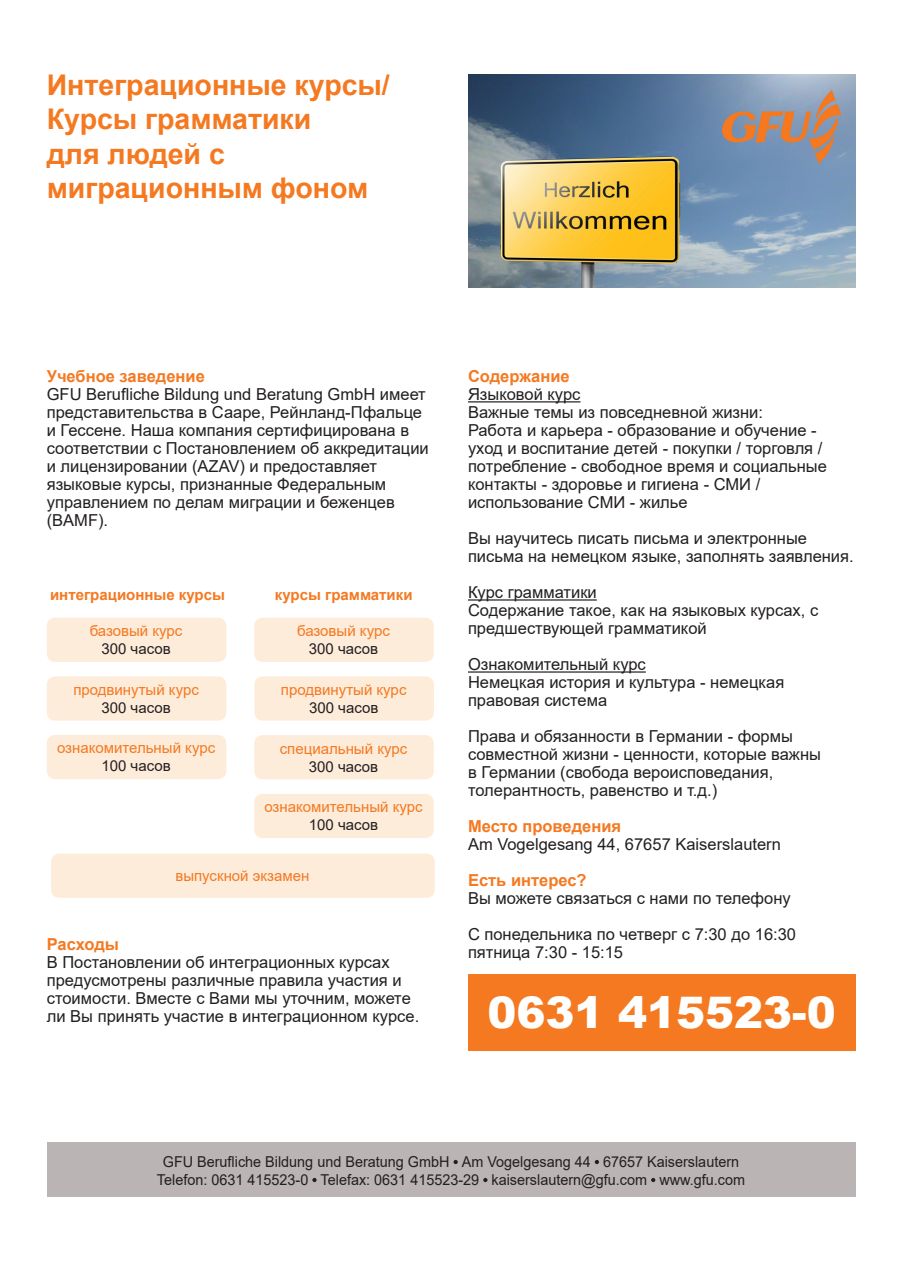
<style>
.page{position:relative;width:902px;height:1272px;background:#fff}
.page>*{position:absolute;margin:0;border:0;box-sizing:border-box;transform-origin:0 0}
.t1{font:900 43.5px "Arial";color:#fff}
.t2{font:700 28.5px "Arial";color:#f47921}
.t3{font:16.5px/18px "Arial";color:#231f20}
.t4{font:700 16.5px "Arial";color:#f47921}
.t5{font:15px "Arial";color:#231f20;scale:.96 1}
.t6{font:15px "Arial";color:#f47921}
.t7{font:15px "Arial";color:#231f20}
.t8{font:700 15px "Arial";color:#f47921}
</style>
<div class="page">
<div style="left:47px;top:1142px;width:808px;height:54px;background:#bab5b4"></div>
<svg style="left:453px;top:1159px;width:4px;height:5px"></svg>
<svg style="left:594px;top:1160px;width:5px;height:4px"></svg>
<svg style="left:312px;top:1177px;width:4px;height:5px"></svg>
<svg style="left:483px;top:1177px;width:4px;height:5px"></svg>
<svg style="left:651px;top:1178px;width:4px;height:4px"></svg>
<img style="left:468px;top:74px;width:387px;height:213px">
<div style="left:47px;top:735px;width:179px;height:44px;background:#feecdb;border-radius:9px"></div>
<div style="left:254px;top:617px;width:179px;height:45px;background:#feecdb;border-radius:9px"></div>
<div style="left:47px;top:676px;width:179px;height:44px;background:#feecdb;border-radius:9px"></div>
<div style="left:47px;top:617px;width:179px;height:45px;background:#feecdb;border-radius:9px"></div>
<div style="left:254px;top:676px;width:180px;height:44px;background:#feecdb;border-radius:9px"></div>
<div style="left:254px;top:735px;width:179px;height:44px;background:#feecdb;border-radius:9px"></div>
<div style="left:254px;top:793px;width:179px;height:45px;background:#feecdb;border-radius:9px"></div>
<div style="left:51px;top:853px;width:384px;height:44px;background:#feecdb;border-radius:9px"></div>
<div style="left:468px;top:974px;width:387px;height:76px;background:#f47921"></div>
<hr style="left:468px;top:401px;width:112px;height:1px;background:#231f20">
<hr style="left:468px;top:599px;width:128px;height:1px;background:#231f20">
<hr style="left:468px;top:671px;width:177px;height:1px;background:#231f20">
<p class="t2" style="left:47px;top:65px;width:344px">Интеграционные курсы/</p>
<p class="t2" style="left:47px;top:99px;width:266px">Курсы грамматики</p>
<p class="t2" style="left:47px;top:134px;width:180px">для людей с</p>
<p class="t2" style="left:47px;top:168px;width:323px">миграционным фоном</p>
<p class="t4" style="left:47px;top:365px;width:159px">Учебное заведение</p>
<p class="t3" style="left:47px;top:385px;width:383px">GFU Berufliche Bildung und Beratung GmbH имеет представительства в Сааре, Рейнланд-Пфальце и Гессене. Наша компания сертифицирована в соответствии с Постановлением об аккредитации и лицензировании (AZAV) и предоставляет языковые курсы, признанные Федеральным управлением по делам миграции и беженцев (BAMF).</p>
<p class="t8" style="left:50px;top:584px;width:176px">интеграционные курсы</p>
<p class="t8" style="left:275px;top:584px;width:139px">курсы грамматики</p>
<p class="t6" style="left:90px;top:620px;width:94px">базовый курс</p>
<p class="t7" style="left:101px;top:638px;width:71px">300 часов</p>
<p class="t6" style="left:297px;top:620px;width:94px">базовый курс</p>
<p class="t7" style="left:309px;top:638px;width:71px">300 часов</p>
<p class="t6" style="left:73px;top:679px;width:127px">продвинутый курс</p>
<p class="t7" style="left:101px;top:697px;width:71px">300 часов</p>
<p class="t6" style="left:281px;top:679px;width:127px">продвинутый курс</p>
<p class="t7" style="left:309px;top:697px;width:71px">300 часов</p>
<p class="t6" style="left:280px;top:738px;width:129px">специальный курс</p>
<p class="t7" style="left:309px;top:756px;width:71px">300 часов</p>
<p class="t6" style="left:264px;top:796px;width:160px">ознакомительный курс</p>
<p class="t7" style="left:309px;top:814px;width:71px">100 часов</p>
<p class="t6" style="left:175px;top:865px;width:135px">выпускной экзамен</p>
<p class="t6" style="left:57px;top:737px;width:160px">ознакомительный курс</p>
<p class="t7" style="left:101px;top:755px;width:71px">100 часов</p>
<p class="t4" style="left:47px;top:932px;width:74px">Расходы</p>
<p class="t3" style="left:47px;top:953px;width:374px">В Постановлении об интеграционных курсах предусмотрены различные правила участия и стоимости. Вместе с Вами мы уточним, можете ли Вы принять участие в интеграционном курсе.</p>
<p class="t4" style="left:468px;top:365px;width:103px">Содержание</p>
<p class="t3" style="left:468px;top:385px;width:114px">Языковой курс</p>
<p class="t3" style="left:468px;top:403px;width:296px">Важные темы из повседневной жизни:</p>
<p class="t3" style="left:468px;top:421px;width:360px">Работа и карьера - образование и обучение - уход и воспитание детей - покупки / торговля / потребление - свободное время и социальные контакты - здоровье и гигиена - СМИ / использование СМИ - жилье</p>
<p class="t3" style="left:468px;top:529px;width:387px">Вы научитесь писать письма и электронные письма на немецком языке, заполнять заявления.</p>
<p class="t3" style="left:468px;top:583px;width:130px">Курс грамматики</p>
<p class="t3" style="left:468px;top:601px;width:352px">Содержание такое, как на языковых курсах, с предшествующей грамматикой</p>
<p class="t3" style="left:468px;top:655px;width:179px">Ознакомительный курс</p>
<p class="t3" style="left:468px;top:673px;width:318px">Немецкая история и культура - немецкая правовая система</p>
<p class="t3" style="left:468px;top:727px;width:354px">Права и обязанности в Германии - формы совместной жизни - ценности, которые важны в Германии (свобода вероисповедания, толерантность, равенство и т.д.)</p>
<p class="t4" style="left:468px;top:815px;width:155px">Место проведения</p>
<p class="t3" style="left:468px;top:835px;width:314px">Am Vogelgesang 44, 67657 Kaiserslautern</p>
<p class="t4" style="left:468px;top:869px;width:120px">Есть интерес?</p>
<p class="t3" style="left:468px;top:889px;width:324px">Вы можете связаться с нами по телефону</p>
<p class="t3" style="left:468px;top:925px;width:329px">С понедельника по четверг с 7:30 до 16:30</p>
<p class="t3" style="left:468px;top:943px;width:157px">пятница 7:30 - 15:15</p>
<p class="t1" style="left:487px;top:980px;width:350px">0631 415523-0</p>
<p class="t5" style="left:163px;top:1151px;width:602px">GFU Berufliche Bildung und Beratung GmbH Am Vogelgesang 44 67657 Kaiserslautern</p>
<p class="t5" style="left:157px;top:1169px;width:614px">Telefon: 0631 415523-0 Telefax: 0631 415523-29 kaiserslautern@gfu.com www.gfu.com</p>
</div>
